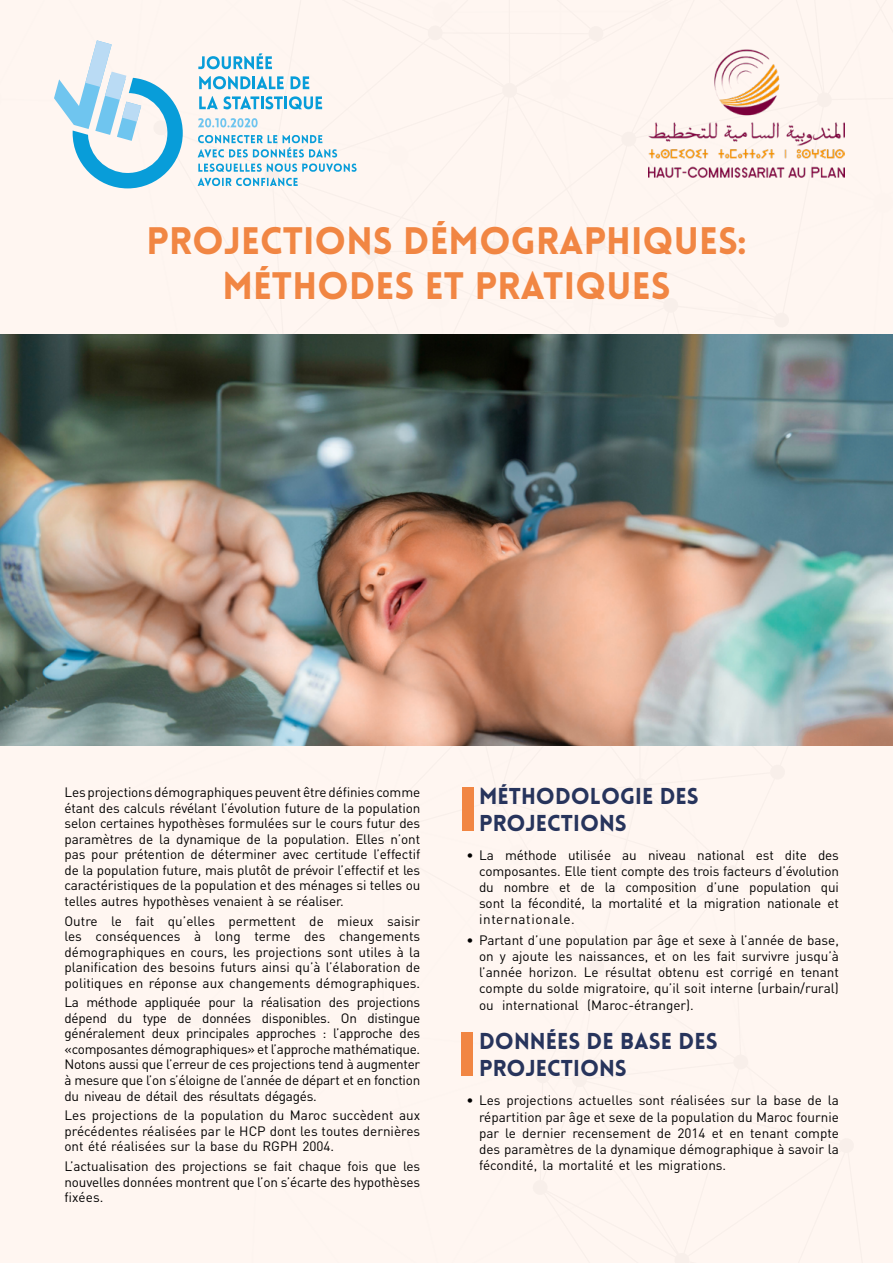
<style>
.page{position:relative;width:893px;height:1263px;background:#fff}
.page>*{position:absolute;margin:0;border:0;box-sizing:border-box;transform-origin:0 0}
.t1{font:900 37.5px/45px "Lovelo";color:#f18643;text-align:center}
.t2{font:900 22.5px/27px "Lovelo";color:#27345c}
.t3{font:13.5px/15.5px "DIN Pro";letter-spacing:-.01em;color:#000;text-align:justify}
</style>
<div class="page">
<div style="left:0;top:0;width:152px;height:1263px;background:#fff6f1"></div>
<div style="left:152px;top:0;width:741px;height:1263px;background:#fff6f1"></div>
<div style="left:462px;top:787px;width:12px;height:43px;background:#f18643"></div>
<div style="left:461px;top:1032px;width:12px;height:44px;background:#f18643"></div>
<img style="left:649px;top:47px;width:196px;height:133px">
<svg style="left:54px;top:40px;width:129px;height:148px"></svg>
<svg style="left:198px;top:53px;width:74px;height:17px"></svg>
<svg style="left:199px;top:76px;width:85px;height:14px"></svg>
<svg style="left:291px;top:76px;width:18px;height:13px"></svg>
<svg style="left:199px;top:96px;width:123px;height:13px"></svg>
<svg style="left:198px;top:118px;width:60px;height:10px"></svg>
<svg style="left:198px;top:135px;width:159px;height:37px"></svg>
<svg style="left:198px;top:178px;width:100px;height:8px"></svg>
<img style="left:0;top:334px;width:893px;height:412px">
<h1 class="t1" style="left:146px;top:218px;width:602px">PROJECTIONS DÉMOGRAPHIQUES:<br>MÉTHODES ET PRATIQUES</h1>
<p class="t3" style="left:64px;top:784px;width:357px">Les projections démographiques peuvent être définies comme étant des calculs révélant l’évolution future de la population selon certaines hypothèses formulées sur le cours futur des paramètres de la dynamique de la population. Elles n’ont pas pour prétention de déterminer avec certitude l’effectif de la population future, mais plutôt de prévoir l’effectif et les caractéristiques de la population et des ménages si telles ou telles autres hypothèses venaient à se réaliser.</p>
<p class="t3" style="left:64px;top:912px;width:357px">Outre le fait qu’elles permettent de mieux saisir les conséquences à long terme des changements démographiques en cours, les projections sont utiles à la planification des besoins futurs ainsi qu’à l’élaboration de politiques en réponse aux changements démographiques.</p>
<p class="t3" style="left:64px;top:994px;width:357px">La méthode appliquée pour la réalisation des projections dépend du type de données disponibles. On distingue généralement deux principales approches : l’approche des «composantes démographiques» et l’approche mathématique.<br>Notons aussi que l’erreur de ces projections tend à augmenter à mesure que l’on s’éloigne de l’année de départ et en fonction du niveau de détail des résultats dégagés.</p>
<p class="t3" style="left:64px;top:1107px;width:357px">Les projections de la population du Maroc succèdent aux précédentes réalisées par le HCP dont les toutes dernières ont été réalisées sur la base du RGPH 2004.</p>
<p class="t3" style="left:64px;top:1158px;width:357px">L’actualisation des projections se fait chaque fois que les nouvelles données montrent que l’on s’écarte des hypothèses fixées.</p>
<h2 class="t2" style="left:479px;top:782px;width:221px">MÉTHODOLOGIE DES<br>PROJECTIONS</h2>
<p class="t3" style="left:479px;top:846px;width:361px;line-height:16.2px;text-indent:-13px">• La méthode utilisée au niveau national est dite des composantes. Elle tient compte des trois facteurs d’évolution du nombre et de la composition d’une population qui sont la fécondité, la mortalité et la migration nationale et internationale.</p>
<p class="t3" style="left:479px;top:931px;width:361px;line-height:16.2px;text-indent:-13px">• Partant d’une population par âge et sexe à l’année de base, on y ajoute les naissances, et on les fait survivre jusqu’à l’année horizon. Le résultat obtenu est corrigé en tenant compte du solde migratoire, qu’il soit interne (urbain/rural) ou international (Maroc-étranger).</p>
<h2 class="t2" style="left:479px;top:1028px;width:240px">DONNÉES DE BASE DES<br>PROJECTIONS</h2>
<p class="t3" style="left:479px;top:1092px;width:361px;line-height:16.2px;text-indent:-13px">• Les projections actuelles sont réalisées sur la base de la répartition par âge et sexe de la population du Maroc fournie par le dernier recensement de 2014 et en tenant compte des paramètres de la dynamique démographique à savoir la fécondité, la mortalité et les migrations.</p>
</div>
